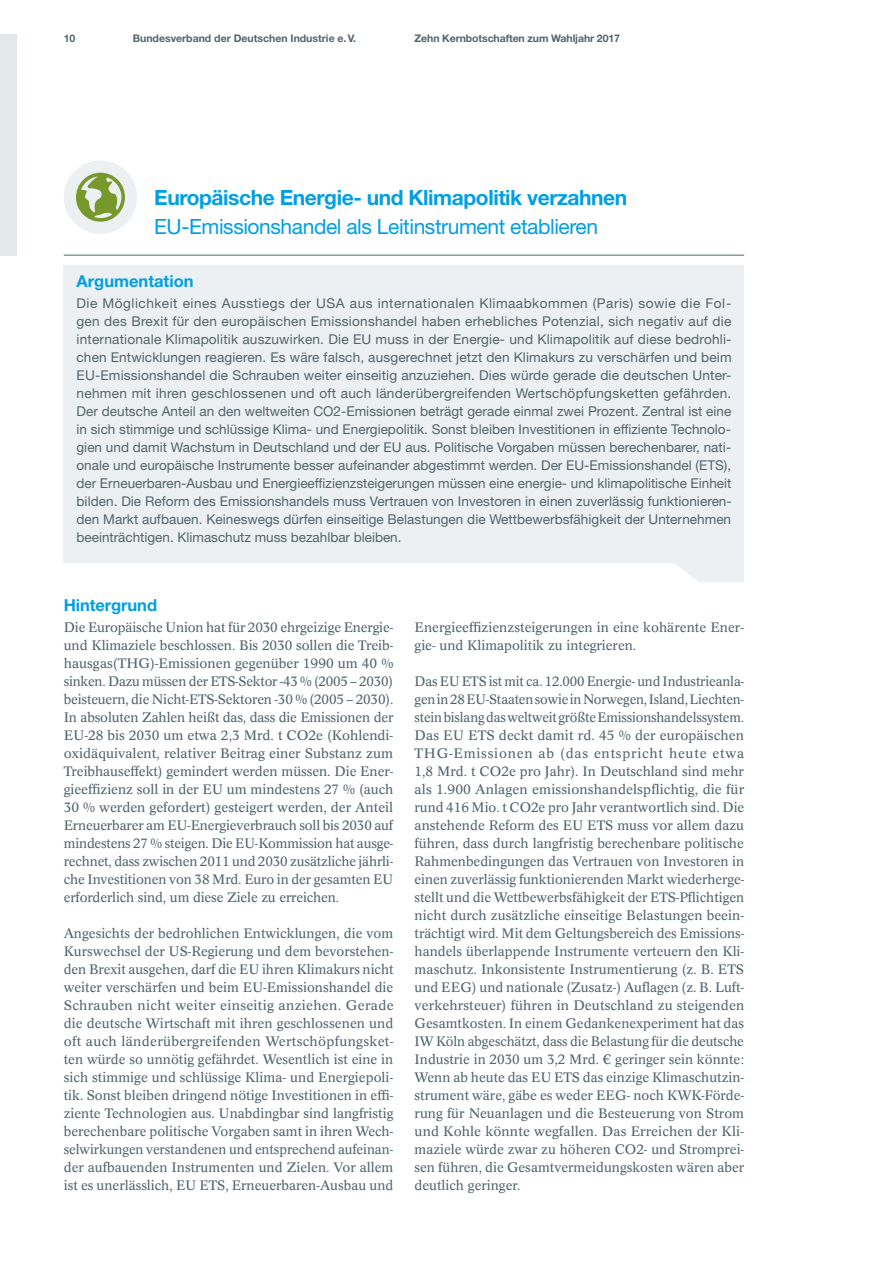
<style>
.page{position:relative;width:893px;height:1263px;background:#fff}
.page>*{position:absolute;margin:0;border:0;box-sizing:border-box;transform-origin:0 0}
.t1{font:21px "Helvetica Neue LT Std";letter-spacing:-.02em;color:#009fe3}
.t2{font:700 21px "Helvetica Neue LT Std";letter-spacing:-.02em;color:#009fe3}
.t3{font:700 16.5px "Helvetica Neue LT Std";color:#009fe3}
.t4{font:13.5px/18px "Concorde BE";color:#52646d;text-align:justify}
.t5{font:13.5px/18px "Helvetica Neue LT Std";color:#52646d;text-align:justify}
.t6{font:700 10.5px "Helvetica Neue LT Std";color:#52646d}
</style>
<div class="page">
<div style="left:0;top:34px;width:17px;height:221px;background:#e3e8eb"></div>
<hr style="left:64px;top:255px;width:680px;height:1px;background:#52646d">
<div style="left:64px;top:266px;width:680px;height:46px;background:#edf0f2"></div>
<div style="left:64px;top:286px;width:680px;height:277px;background:#edf0f2"></div>
<svg style="left:674px;top:563px;width:70px;height:19px"></svg>
<div style="left:64px;top:160px;width:73px;height:74px;background:#edf0f2;border-radius:50%"></div>
<svg style="left:76px;top:173px;width:49px;height:49px"></svg>
<p class="t6" style="left:64px;top:31px;width:13px">10</p>
<p class="t6" style="left:133px;top:31px;width:225px">Bundesverband der Deutschen Industrie e.V.</p>
<p class="t6" style="left:415px;top:31px;width:207px">Zehn Kernbotschaften zum Wahljahr 2017</p>
<h1 class="t2" style="left:154px;top:185px;width:475px">Europäische Energie- und Klimapolitik verzahnen</h1>
<h1 class="t1" style="left:154px;top:214px;width:445px">EU-Emissionshandel als Leitinstrument etablieren</h1>
<p class="t3" style="left:77px;top:271px;width:119px">Argumentation</p>
<p class="t5" style="left:77px;top:294px;width:657px">Die Möglichkeit eines Ausstiegs der USA aus internationalen Klimaabkommen (Paris) sowie die Fol&shy;gen des Brexit für den europäischen Emissionshandel haben erhebliches Potenzial, sich negativ auf die internationale Klimapolitik auszuwirken. Die EU muss in der Energie- und Klimapolitik auf diese bedrohli&shy;chen Entwicklungen reagieren. Es wäre falsch, ausgerechnet jetzt den Klimakurs zu verschärfen und beim EU-Emissionshandel die Schrauben weiter einseitig anzuziehen. Dies würde gerade die deutschen Unter&shy;nehmen mit ihren geschlossenen und oft auch länderübergreifenden Wertschöpfungsketten gefährden.<br>Der deutsche Anteil an den weltweiten CO2-Emissionen beträgt gerade einmal zwei Prozent. Zentral ist eine in sich stimmige und schlüssige Klima- und Energiepolitik. Sonst bleiben Investitionen in effiziente Technolo&shy;gien und damit Wachstum in Deutschland und der EU aus. Politische Vorgaben müssen berechenbarer, nati&shy;onale und europäische Instrumente besser aufeinander abgestimmt werden. Der EU-Emissionshandel (ETS), der Erneuerbaren-Ausbau und Energieeffizienzsteigerungen müssen eine energie- und klimapolitische Einheit bilden. Die Reform des Emissionshandels muss Vertrauen von Investoren in einen zuverlässig funktionieren&shy;den Markt aufbauen. Keineswegs dürfen einseitige Belastungen die Wettbewerbsfähigkeit der Unternehmen beeinträchtigen. Klimaschutz muss bezahlbar bleiben.</p>
<p class="t3" style="left:64px;top:595px;width:95px">Hintergrund</p>
<p class="t4" style="left:64px;top:619px;width:331px">Die Europäische Union hat für 2030 ehrgeizige Energie&shy;und Klimaziele beschlossen. Bis 2030 sollen die Treib&shy;hausgas(THG)-Emissionen gegenüber 1990 um 40 % sinken. Dazu müssen der ETS-Sektor -43 % (2005 – 2030) beisteuern, die Nicht-ETS-Sektoren -30 % (2005 – 2030).<br>In absoluten Zahlen heißt das, dass die Emissionen der EU-28 bis 2030 um etwa 2,3 Mrd. t CO2e (Kohlendi&shy;oxidäquivalent, relativer Beitrag einer Substanz zum Treibhauseffekt) gemindert werden müssen. Die Ener&shy;gieeffizienz soll in der EU um mindestens 27 % (auch 30 % werden gefordert) gesteigert werden, der Anteil Erneuerbarer am EU-Energieverbrauch soll bis 2030 auf mindestens 27 % steigen. Die EU-Kommission hat ausge&shy;rechnet, dass zwischen 2011 und 2030 zusätzliche jährli&shy;che Investitionen von 38 Mrd. Euro in der gesamten EU erforderlich sind, um diese Ziele zu erreichen.</p>
<p class="t4" style="left:64px;top:925px;width:331px">Angesichts der bedrohlichen Entwicklungen, die vom Kurswechsel der US-Regierung und dem bevorstehen&shy;den Brexit ausgehen, darf die EU ihren Klimakurs nicht weiter verschärfen und beim EU-Emissionshandel die Schrauben nicht weiter einseitig anziehen. Gerade die deutsche Wirtschaft mit ihren geschlossenen und oft auch länderübergreifenden Wertschöpfungsket&shy;ten würde so unnötig gefährdet. Wesentlich ist eine in sich stimmige und schlüssige Klima- und Energiepoli&shy;tik. Sonst bleiben dringend nötige Investitionen in effi&shy;ziente Technologien aus. Unabdingbar sind langfristig berechenbare politische Vorgaben samt in ihren Wech&shy;selwirkungen verstandenen und entsprechend aufeinan&shy;der aufbauenden Instrumenten und Zielen. Vor allem ist es unerlässlich, EU ETS, Erneuerbaren-Ausbau und</p>
<p class="t4" style="left:415px;top:619px;width:331px">Energieeffizienzsteigerungen in eine kohärente Ener&shy;gie- und Klimapolitik zu integrieren.</p>
<p class="t4" style="left:415px;top:673px;width:331px">Das EU ETS ist mit ca. 12.000 Energie- und Industrieanla&shy;gen in 28 EU-Staaten sowie in Norwegen, Island, Liechten&shy;stein bislang das weltweit größte Emissionshandelssystem.<br>Das EU ETS deckt damit rd. 45 % der europäischen THG-Emissionen ab (das entspricht heute etwa 1,8 Mrd. t CO2e pro Jahr). In Deutschland sind mehr als 1.900 Anlagen emissionshandelspflichtig, die für rund 416 Mio. t CO2e pro Jahr verantwortlich sind. Die anstehende Reform des EU ETS muss vor allem dazu führen, dass durch langfristig berechenbare politische Rahmenbedingungen das Vertrauen von Investoren in einen zuverlässig funktionierenden Markt wiederherge&shy;stellt und die Wettbewerbsfähigkeit der ETS-Pflichtigen nicht durch zusätzliche einseitige Belastungen beein&shy;trächtigt wird. Mit dem Geltungsbereich des Emissions&shy;handels überlappende Instrumente verteuern den Kli&shy;maschutz. Inkonsistente Instrumentierung (z. B. ETS und EEG) und nationale (Zusatz-) Auflagen (z. B. Luft&shy;verkehrsteuer) führen in Deutschland zu steigenden Gesamtkosten. In einem Gedankenexperiment hat das IW Köln abgeschätzt, dass die Belastung für die deutsche Industrie in 2030 um 3,2 Mrd. € geringer sein könnte:<br>Wenn ab heute das EU ETS das einzige Klimaschutzin&shy;strument wäre, gäbe es weder EEG- noch KWK-Förde&shy;rung für Neuanlagen und die Besteuerung von Strom und Kohle könnte wegfallen. Das Erreichen der Kli&shy;maziele würde zwar zu höheren CO2- und Stromprei&shy;sen führen, die Gesamtvermeidungskosten wären aber deutlich geringer.</p>
</div>
